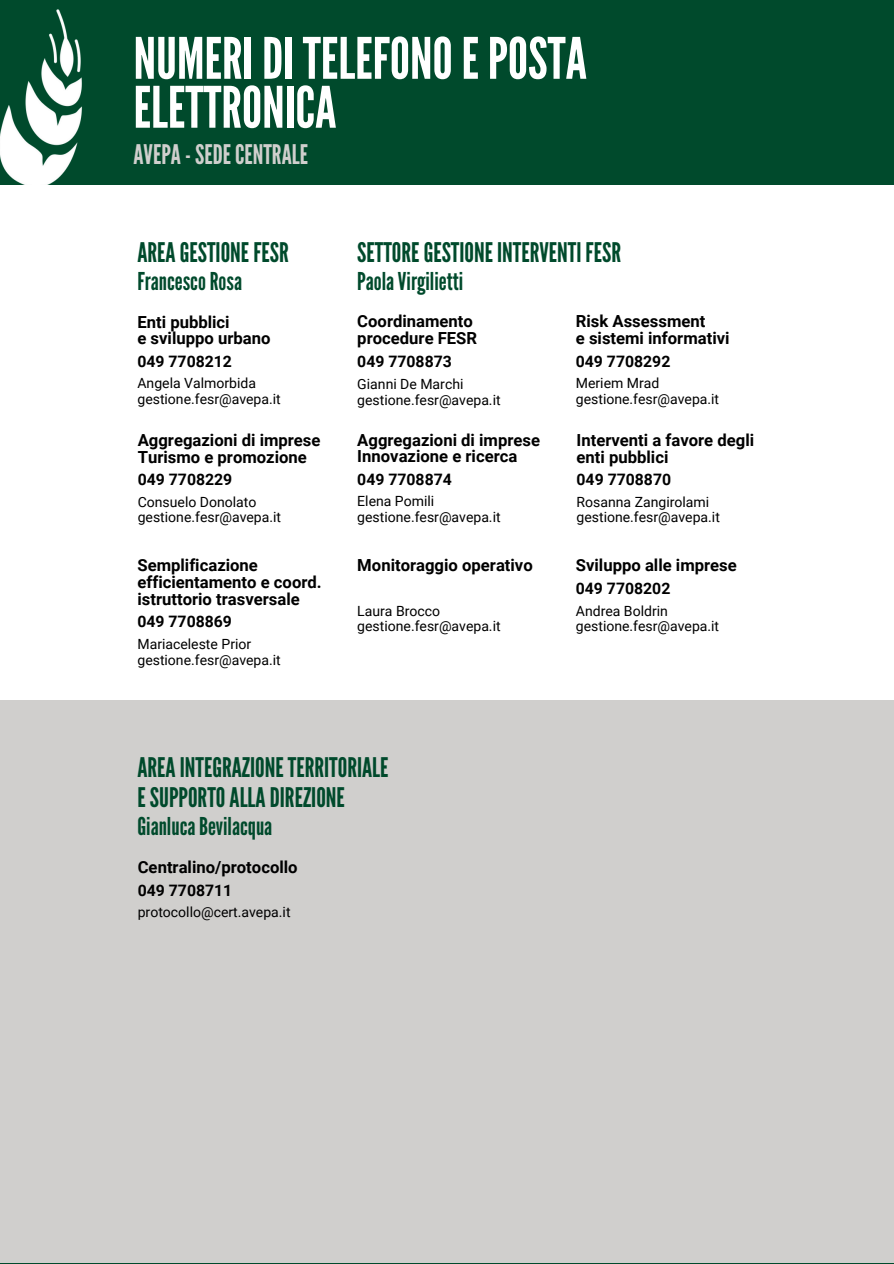
<style>
.page{position:relative;width:894px;height:1264px;background:#fff}
.page>*{position:absolute;margin:0;border:0;box-sizing:border-box;transform-origin:0 0}
.t1{font:57px/48.9px "League Gothic";color:#fff}
.t2{font:27px/29.7px "League Gothic";color:#004a2c}
.t3{font:27px "League Gothic";color:#d0cfcd}
.t4{font:24.6px "League Gothic";color:#004a2c}
.t5{font:700 16.65px/16.6px "Roboto";color:#000}
.t6{font:700 15.75px "Roboto";color:#000}
.t7{font:14.1px/15.8px "Roboto";color:#000}
</style>
<div class="page">
<div style="left:0;top:0;width:893px;height:1263px;background:#004a2c"></div>
<img style="left:0;top:9px;width:82px;height:176px">
<div style="left:0;top:185px;width:893px;height:515px;background:#fff"></div>
<div style="left:0;top:700px;width:893px;height:563px;background:#d0cfcd"></div>
<h5 class="t1" style="left:133px;top:35px;width:455px">NUMERIDITELEFONOEPOSTA<br>ELETTRONICA</h5>
<h4 class="t3" style="left:133px;top:139px;width:176px">AVEPA-SEDECENTRALE</h4>
<h1 class="t2" style="left:137px;top:238px;width:153px">AREAGESTIONE FESR</h1>
<h1 class="t4" style="left:137px;top:267px;width:106px">FrancescoRosa</h1>
<p class="t5" style="left:137px;top:313px;width:134px">Enti pubblici<br>e sviluppo urbano</p>
<h5 class="t6" style="left:137px;top:352px;width:96px">049 7708212</h5>
<p class="t7" style="left:137px;top:376px;width:145px">Angela Valmorbida gestione.fesr@avepa.it</p>
<h4 class="t5" style="left:138px;top:432px;width:184px">Aggregazioni di imprese<br>Turismo e promozione</h4>
<h5 class="t6" style="left:138px;top:470px;width:96px">049 7708229</h5>
<p class="t7" style="left:138px;top:494px;width:145px">Consuelo Donolato gestione.fesr@avepa.it</p>
<h2 class="t5" style="left:137px;top:557px;width:186px">Semplificazione efficientamento e coord. istruttorio trasversale</h2>
<h3 class="t6" style="left:137px;top:613px;width:96px">049 7708869</h3>
<h3 class="t7" style="left:137px;top:636px;width:115px">Mariaceleste Prior</h3>
<h5 class="t7" style="left:137px;top:652px;width:145px">gestione.fesr@avepa.it</h5>
<h4 class="t2" style="left:357px;top:238px;width:265px">SETTOREGESTIONE INTERVENTI FESR</h4>
<h4 class="t4" style="left:357px;top:267px;width:107px">PaolaVirgilietti</h4>
<h4 class="t5" style="left:357px;top:313px;width:121px">Coordinamento procedure FESR</h4>
<h5 class="t6" style="left:357px;top:353px;width:96px">049 7708873</h5>
<h4 class="t7" style="left:357px;top:376px;width:108px">Gianni De Marchi</h4>
<p class="t7" style="left:357px;top:392px;width:145px">gestione.fesr@avepa.it</p>
<h5 class="t5" style="left:357px;top:431px;width:184px">Aggregazioni di imprese<br>Innovazione e ricerca</h5>
<h4 class="t6" style="left:357px;top:470px;width:96px">049 7708874</h4>
<p class="t7" style="left:357px;top:494px;width:145px">Elena Pomili gestione.fesr@avepa.it</p>
<h5 class="t5" style="left:357px;top:557px;width:177px">Monitoraggio operativo</h5>
<p class="t7" style="left:357px;top:603px;width:145px">Laura Brocco gestione.fesr@avepa.it</p>
<p class="t5" style="left:575px;top:313px;width:155px">Risk Assessment<br>e sistemi informativi</p>
<p class="t6" style="left:575px;top:352px;width:96px">049 7708292</p>
<p class="t7" style="left:575px;top:375px;width:145px">Meriem Mrad gestione.fesr@avepa.it</p>
<h4 class="t5" style="left:576px;top:432px;width:179px">Interventi a favore degli enti pubblici</h4>
<h5 class="t6" style="left:576px;top:470px;width:96px">049 7708870</h5>
<p class="t7" style="left:576px;top:494px;width:145px">Rosanna Zangirolami gestione.fesr@avepa.it</p>
<h5 class="t5" style="left:575px;top:557px;width:162px">Sviluppo alle imprese</h5>
<h4 class="t6" style="left:575px;top:579px;width:96px">049 7708202</h4>
<p class="t7" style="left:575px;top:603px;width:145px">Andrea Boldrin gestione.fesr@avepa.it</p>
<h4 class="t2" style="left:137px;top:753px;width:252px">AREAINTEGRAZIONETERRITORIALE<br>ESUPPORTOALLADIREZIONE</h4>
<h4 class="t4" style="left:137px;top:811px;width:136px">GianlucaBevilacqua</h4>
<h3 class="t5" style="left:138px;top:858px;width:161px">Centralino/protocollo</h3>
<h5 class="t6" style="left:138px;top:881px;width:96px">049 7708711</h5>
<p class="t7" style="left:138px;top:904px;width:154px">protocollo@cert.avepa.it</p>
</div>
